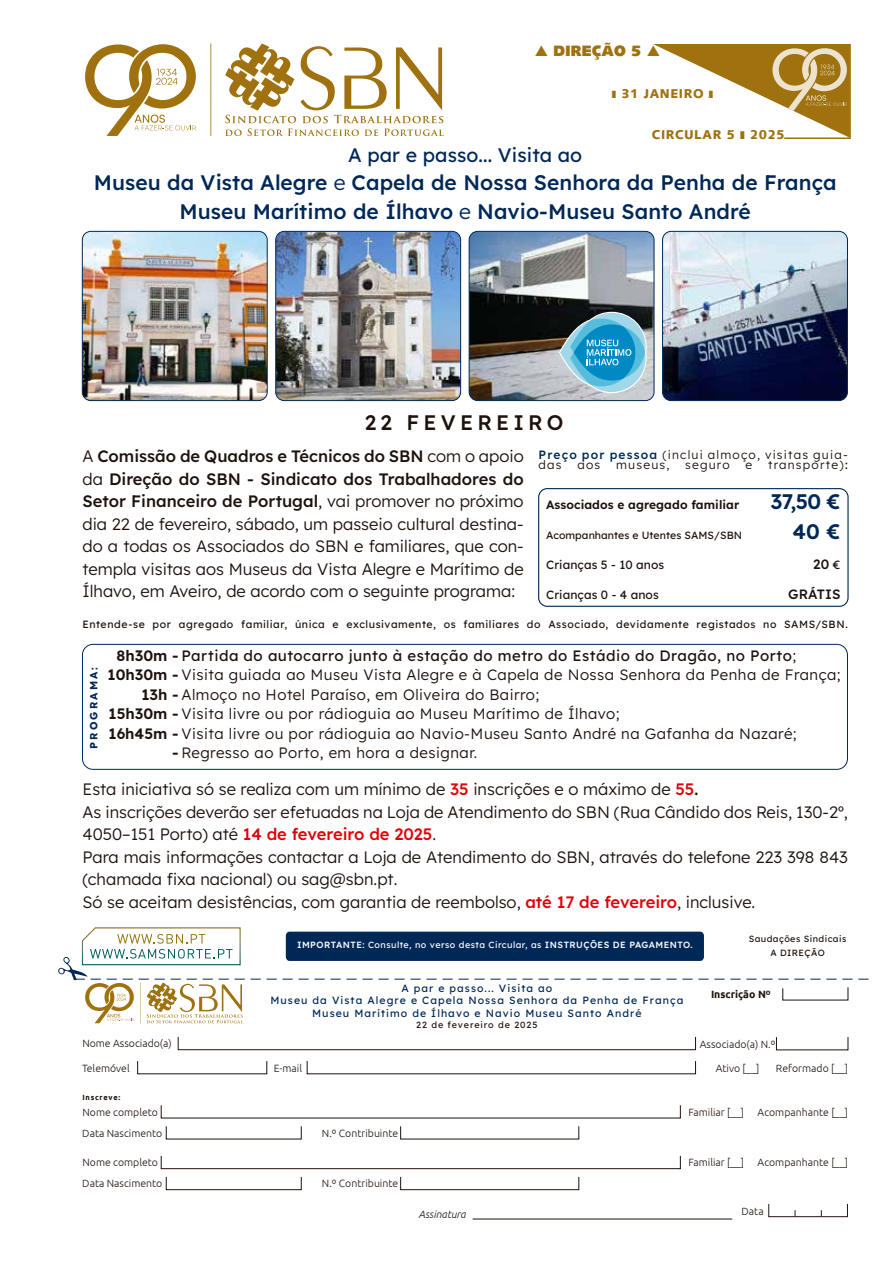
<style>
.page{position:relative;width:893px;height:1263px;background:#fff}
.page>*{position:absolute;margin:0;border:0;box-sizing:border-box;transform-origin:0 0}
.t1{font:500 21px/28.5px "Lexend";letter-spacing:.005em;color:#002857;text-align:center}
.t2{font:500 21px "Lexend";letter-spacing:.2em;color:#1e120d}
.t3{font:600 21px "Lexend";color:#002857}
.t4{font:19.5px "Lexend";letter-spacing:.005em;color:#002857}
.t5{font:300 16.5px/22.5px "Lexend";color:#1e120d;text-align:justify}
.t6{font:300 15px "Lexend";letter-spacing:.03em;color:#1e120d}
.t7{font:15px "Lexend";letter-spacing:.03em;color:#1e120d}
.t8{font:900 15px "Syntax";letter-spacing:.015em;color:#9f720f}
.t9{font:500 13.5px "Lexend";letter-spacing:.005em;color:#1e120d}
.t10{font:900 12.75px "Syntax";letter-spacing:.045em;color:#9f720f}
.t11{font:300 12px/10.5px "Lexend";letter-spacing:.1em;color:#1e120d}
.t12{font:12px "Lexend";letter-spacing:.005em;color:#1e120d}
.t13{font:600 12px "Lexend";letter-spacing:.005em;color:#1e120d}
.t14{font:300 10.5px/21px "Ubuntu";color:#1e120d}
.t15{font:10.5px/12.6px "Lexend";letter-spacing:.1em;color:#002857;text-align:center}
.t16{font:10.5px "Lexend";letter-spacing:.05em;color:#1e120d}
.t17{font:10.5px "Lexend";letter-spacing:.005em;color:#1e120d}
.t18{font:700 10.5px "Ubuntu";color:#1e120d}
.t19{font:italic 300 10.5px "Ubuntu";color:#1e120d}
.t20{font:700 10.5px "Lexend";letter-spacing:.2em;color:#002857}
.t21{font:500 9px "Lexend";letter-spacing:.05em;color:#fff}
.t22{font:9px/13.5px "Lexend";letter-spacing:.05em;color:#1e120d;text-align:center}
.t23{font:9px "Lexend";letter-spacing:.1em;color:#1e120d}
.t24{font:700 7.5px "Ubuntu";letter-spacing:.1em;color:#1e120d}
.s1{font-weight:300}
.s2{font-weight:500}
.s3{font-weight:500;color:#002857}
.s4{font-weight:400}
.s5{font-weight:400;font-size:12px}
.s6{font-weight:600}
.s7{font-weight:500;color:#e00109}
</style>
<div class="page">
<svg style="left:225px;top:43px;width:219px;height:93px"></svg>
<hr style="left:210px;top:43px;width:1px;height:93px;background:#9f720f">
<svg style="left:85px;top:44px;width:111px;height:92px"></svg>
<svg style="left:653px;top:44px;width:198px;height:93px"></svg>
<hr style="left:784px;top:137px;width:67px;height:2px;background:#9f720f">
<div style="left:82px;top:644px;width:766px;height:126px;border:1px solid #002857;border-radius:11px"></div>
<div style="left:769px;top:1204px;width:79px;height:13px;border:1px solid #211714"></div>
<hr style="left:473px;top:1219px;width:259px;height:1px;background:#1e120d">
<div style="left:178px;top:1037px;width:518px;height:13px;border:1px solid #1e120d"></div>
<div style="left:161px;top:1156px;width:519px;height:13px;border:1px solid #1e120d"></div>
<div style="left:166px;top:1177px;width:135px;height:13px;border:1px solid #1e120d"></div>
<div style="left:400px;top:1177px;width:179px;height:13px;border:1px solid #1e120d"></div>
<svg style="left:58px;top:927px;width:811px;height:96px"></svg>
<div style="left:538px;top:488px;width:311px;height:119px;border:1px solid #002857;border-radius:9px"></div>
<div style="left:286px;top:932px;width:418px;height:29px;background:#002857;border-radius:4px"></div>
<img style="left:82px;top:231px;width:185px;height:170px">
<div style="left:82px;top:231px;width:186px;height:170px;border:1px solid #002857;border-radius:9px"></div>
<img style="left:276px;top:231px;width:185px;height:170px">
<div style="left:275px;top:231px;width:186px;height:170px;border:1px solid #002857;border-radius:9px"></div>
<img style="left:469px;top:231px;width:185px;height:170px">
<div style="left:469px;top:231px;width:185px;height:170px;border:1px solid #002857;border-radius:9px"></div>
<img style="left:662px;top:231px;width:185px;height:170px">
<div style="left:662px;top:231px;width:186px;height:170px;border:1px solid #002857;border-radius:9px"></div>
<svg style="left:559px;top:312px;width:88px;height:81px;background:#5da2bc"></svg>
<p class="t8" style="left:535px;top:42px;width:127px">▲ DIREÇÃO 5 ▲</p>
<p class="t10" style="left:612px;top:86px;width:103px">❚ 31 JANEIRO ❚</p>
<p class="t10" style="left:652px;top:127px;width:134px">CIRCULAR 5 ❚ 2025</p>
<p class="t4" style="left:348px;top:141px;width:236px">A par e passo... Visita ao</p>
<p class="t1" style="left:94px;top:167px;width:744px">Museu da Vista Alegre <span class="s1">e</span> Capela de Nossa Senhora da Penha de França<br>Museu Marítimo de Ílhavo <span class="s1">e</span> Navio-Museu Santo André</p>
<p class="t2" style="left:365px;top:407px;width:200px">22 FEVEREIRO</p>
<p class="t5" style="left:82px;top:444px;width:443px">A <span class="s2">Comissão de Quadros e Técnicos do SBN</span> com o apoio da <span class="s2">Direção do SBN - Sindicato dos Trabalhadores do Setor Financeiro de Portugal</span>, vai promover no próximo dia 22 de fevereiro, sábado, um passeio cultural destina&shy;do a todas os Associados do SBN e familiares, que con&shy;templa visitas aos Museus da Vista Alegre e Marítimo de Ílhavo, em Aveiro, de acordo com o seguinte programa:</p>
<p class="t11" style="left:538px;top:449px;width:311px"><span class="s3">Preço por pessoa</span> (inclui almoço, visitas guia&shy;das</p>
<p class="t11" style="left:577px;top:459px;width:24px">aos</p>
<p class="t11" style="left:616px;top:459px;width:55px">museus,</p>
<p class="t11" style="left:685px;top:459px;width:46px">seguro</p>
<p class="t11" style="left:745px;top:459px;width:8px">e</p>
<p class="t11" style="left:768px;top:459px;width:81px">transporte)<span class="s4">:</span></p>
<p class="t13" style="left:546px;top:496px;width:195px">Associados e agregado familiar</p>
<p class="t3" style="left:770px;top:486px;width:72px">37,50 €</p>
<p class="t17" style="left:546px;top:528px;width:198px">Acompanhantes e Utentes SAMS/SBN</p>
<p class="t3" style="left:792px;top:516px;width:50px">40 €</p>
<p class="t12" style="left:546px;top:556px;width:120px">Crianças 5 - 10 anos</p>
<p class="t9" style="left:813px;top:554px;width:29px">20 <span class="s5">€</span></p>
<p class="t12" style="left:546px;top:586px;width:114px">Crianças 0 - 4 anos</p>
<p class="t9" style="left:788px;top:584px;width:54px">GRÁTIS</p>
<p class="t16" style="left:82px;top:616px;width:767px">Entende-se por agregado familiar, única e exclusivamente, os familiares do Associado, devidamente registados no SAMS/SBN.</p>
<p class="t20" style="left:85px;top:749px;width:83px;rotate:-90deg">PROGRAMA:</p>
<p class="t7" style="left:117px;top:645px;width:681px"><span class="s6">8h30m -</span> Partida do autocarro junto à estação do metro do Estádio do Dragão, no Porto<span class="s1">;</span></p>
<p class="t6" style="left:108px;top:664px;width:735px"><span class="s6">10h30m -</span> Visita guiada ao Museu Vista Alegre e à Capela de Nossa Senhora da Penha de França;</p>
<p class="t6" style="left:141px;top:684px;width:399px"><span class="s6">13h -</span> Almoço no Hotel Paraíso, em Oliveira do Bairro;</p>
<p class="t6" style="left:109px;top:703px;width:512px"><span class="s6">15h30m -</span> Visita livre ou por rádioguia ao Museu Marítimo de Ílhavo;</p>
<p class="t6" style="left:109px;top:723px;width:690px"><span class="s6">16h45m -</span> Visita livre ou por rádioguia ao Navio-Museu Santo André na Gafanha da Nazaré;</p>
<p class="t6" style="left:172px;top:742px;width:307px"><span class="s6">-</span> Regresso ao Porto, em hora a designar.</p>
<p class="t5" style="left:82px;top:777px;width:767px;text-align:left">Esta iniciativa só se realiza com um mínimo de <span class="s7">35</span> inscrições e o máximo de <span class="s7">55</span><span class="s2">.<br></span>As inscrições deverão ser efetuadas na Loja de Atendimento do SBN (Rua Cândido dos Reis, 130-2º, 4050–151 Porto) até <span class="s7">14 de fevereiro de 2025</span>.<br>Para mais informações contactar a Loja de Atendimento do SBN, através do telefone 223 398 843 (chamada fixa nacional) ou sag@sbn.pt.<br>Só se aceitam desistências, com garantia de reembolso, <span class="s7">até 17 de fevereiro</span>, inclusive.</p>
<p class="t21" style="left:297px;top:938px;width:397px">IMPORTANTE: <span class="s4">Consulte, no verso desta Circular, as</span> INSTRUÇÕES DE PAGAMENTO.</p>
<p class="t15" style="left:270px;top:981px;width:414px">A par e passo... Visita ao<br>Museu da Vista Alegre e Capela Nossa Senhora da Penha de França<br>Museu Marítimo de Ílhavo e Navio Museu Santo André</p>
<p class="t23" style="left:416px;top:1018px;width:123px">22 de fevereiro de 2025</p>
<p class="t22" style="left:749px;top:932px;width:99px">Saudações Sindicais<br>A DIREÇÃO</p>
<p class="t18" style="left:711px;top:987px;width:61px">Inscrição Nº</p>
<p class="t14" style="left:82px;top:1033px;width:91px">Nome Associado(a)</p>
<p class="t14" style="left:82px;top:1057px;width:49px">Telemóvel</p>
<p class="t14" style="left:274px;top:1057px;width:30px">E-mail</p>
<p class="t24" style="left:82px;top:1093px;width:39px">Inscreve:</p>
<p class="t14" style="left:82px;top:1101px;width:82px">Nome completo<br>Data Nascimento</p>
<p class="t14" style="left:82px;top:1152px;width:82px">Nome completo<br>Data Nascimento</p>
<p class="t14" style="left:322px;top:1122px;width:78px">N.º Contribuinte</p>
<p class="t14" style="left:322px;top:1173px;width:78px">N.º Contribuinte</p>
<p class="t14" style="left:700px;top:1033px;width:77px">Associado(a) N.º</p>
<p class="t14" style="left:716px;top:1057px;width:45px">Ativo [__]</p>
<p class="t14" style="left:776px;top:1057px;width:74px">Reformado [__]</p>
<p class="t14" style="left:688px;top:1101px;width:57px">Familiar [__]</p>
<p class="t14" style="left:758px;top:1101px;width:92px">Acompanhante [__]</p>
<p class="t14" style="left:688px;top:1152px;width:57px">Familiar [__]</p>
<p class="t14" style="left:758px;top:1152px;width:92px">Acompanhante [__]</p>
<p class="t19" style="left:418px;top:1207px;width:49px">Assinatura</p>
<p class="t14" style="left:742px;top:1200px;width:24px">Data</p>
</div>
